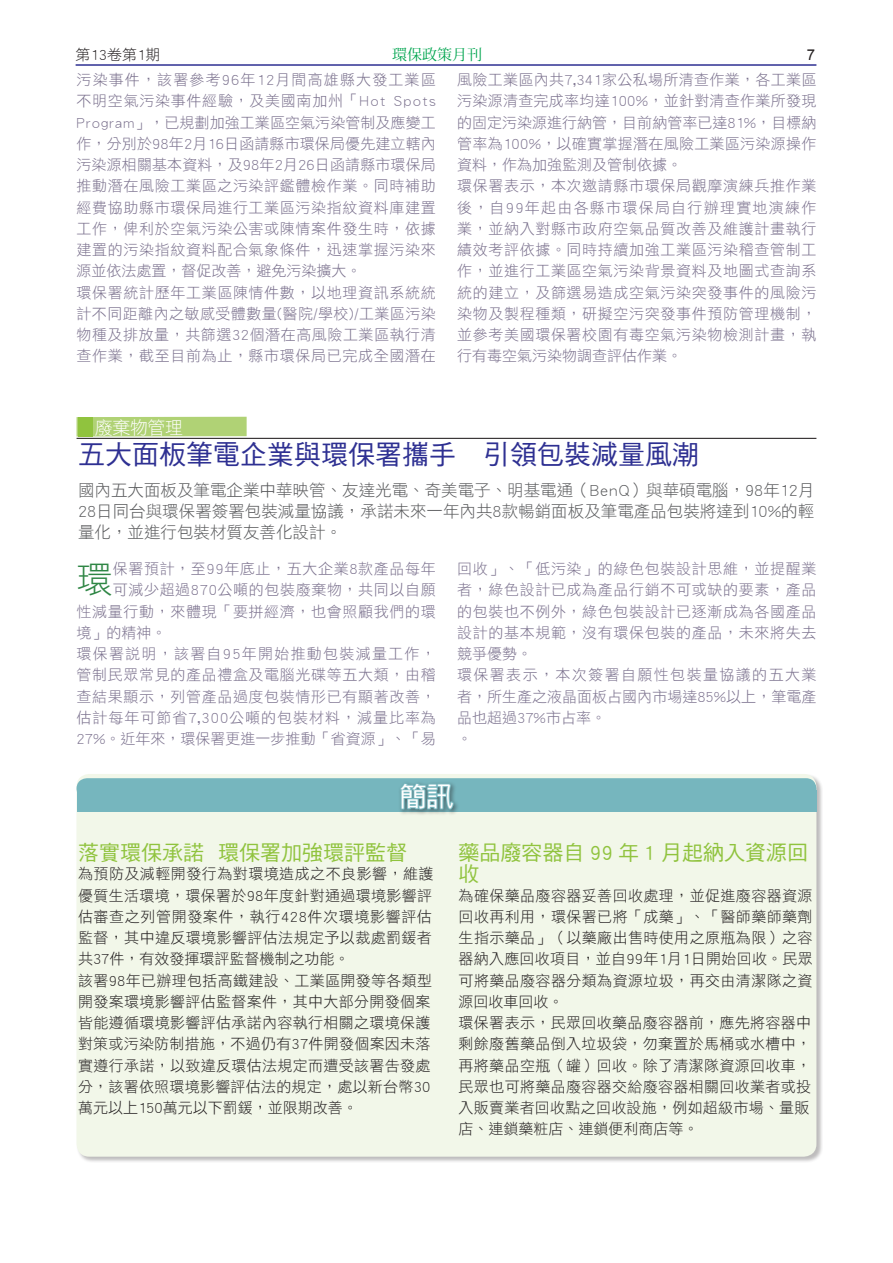
<style>
.page{position:relative;width:893px;height:1263px;background:#fff}
.page>*{position:absolute;margin:0;border:0;box-sizing:border-box;transform-origin:0 0}
.t1{font:36.3px "DF Hei Std W3";color:#2f8645}
.t2{font:27px "DF Hei Std W5";color:#2e3092}
.t3{font:27px "DF Hei Std W5";color:#fff}
.t4{font:21px/21.3px "DF Hei Std W5";color:#90c33e}
.t5{font:18px "DF Hei Std W3";letter-spacing:-.025em;color:#fff}
.t6{font:16.5px/21px "DF Hei Std W3";color:#57585a;text-align:justify}
.t7{font:15px/21.3px "DF Hei Std W3";letter-spacing:.045em;color:#796f8c}
.t8{font:15px/21.3px "DF Hei Std W3";letter-spacing:.025em;color:#231f20}
.t9{font:15px "DF Hei Std W3";letter-spacing:.065em;color:#796f8c}
.t10{font:15px "DF Hei Std W3";color:#796f8c}
.t11{font:15px "DF Hei Std W3";letter-spacing:.085em;color:#796f8c}
.t12{font:15px "DF Hei Std W3";color:#231f20}
.t13{font:15px "Koz Min Pro";color:#00a54f}
.t14{font:15px "Arial";color:#231f20}
</style>
<div class="page">
<hr style="left:76px;top:64px;width:740px;height:2px;background:#2e3092">
<hr style="left:77px;top:438px;width:739px;height:1px;background:#231f20">
<div style="left:77px;top:417px;width:170px;height:19px;background:#b0d275"></div>
<div style="left:78px;top:417px;width:14px;height:20px;background:#90c33e"></div>
<div style="left:76px;top:774px;width:747px;height:390px;background:#231f20;opacity:.3"></div>
<div style="left:77px;top:774px;width:739px;height:383px;background:#f2f7e9;border-radius:13px"></div>
<div style="left:77px;top:778px;width:739px;height:21px;background:#76b6be;border-radius:11px"></div>
<div style="left:77px;top:790px;width:739px;height:21px;background:#76b6be"></div>
<div style="left:397px;top:781px;width:63px;height:35px;background:#231f20;opacity:.5"></div>
<svg style="left:399px;top:781px;width:56px;height:30px"></svg>
<p class="t12" style="left:76px;top:46px;width:86px">第13卷第1期</p>
<p class="t13" style="left:392px;top:44px;width:91px">環保政策月刊</p>
<p class="t14" style="left:807px;top:45px;width:10px">7</p>
<p class="t7" style="left:77px;top:69px;width:361px">污染事件，該署參考96年12月間高雄縣大發工業區不明空氣污染事件經驗，及美國南加州「Hot Spots<br>Program」，已規劃加強工業區空氣污染管制及應變工作，分別於98年2月16日函請縣市環保局優先建立轄內污染源相關基本資料，及98年2月26日函請縣市環保局推動潛在風險工業區之污染評鑑體檢作業。同時補助經費協助縣市環保局進行工業區污染指紋資料庫建置工作，俾利於空氣污染公害或陳情案件發生時，依據建置的污染指紋資料配合氣象條件，迅速掌握污染來源並依法處置，督促改善，避免污染擴大。<br>環保署統計歷年工業區陳情件數，以地理資訊系統統計不同距離內之敏感受體數量(醫院/學校)/工業區污染物種及排放量，共篩選32個潛在高風險工業區執行清查作業，截至目前為止，縣市環保局已完成全國潛在</p>
<p class="t7" style="left:457px;top:69px;width:361px">風險工業區內共7,341家公私場所清查作業，各工業區污染源清查完成率均達100%，並針對清查作業所發現的固定污染源進行納管，目前納管率已達81%，目標納管率為100%，以確實掌握潛在風險工業區污染源操作資料，作為加強監測及管制依據。<br>環保署表示，本次邀請縣市環保局觀摩演練兵推作業後，自99年起由各縣市環保局自行辦理實地演練作業，並納入對縣市政府空氣品質改善及維護計畫執行績效考評依據。同時持續加強工業區污染稽查管制工作，並進行工業區空氣污染背景資料及地圖式查詢系統的建立，及篩選易造成空氣污染突發事件的風險污染物及製程種類，研擬空污突發事件預防管理機制，並參考美國環保署校園有毒空氣污染物檢測計畫，執行有毒空氣污染物調查評估作業。</p>
<p class="t5" style="left:95px;top:418px;width:90px">廢棄物管理</p>
<h2 class="t2" style="left:78px;top:440px;width:622px">五大面板筆電企業與環保署攜手　引領包裝減量風潮</h2>
<p class="t6" style="left:78px;top:479px;width:738px">國內五大面板及筆電企業中華映管、友達光電、奇美電子、明基電通（BenQ）與華碩電腦，98年12月28日同台與環保署簽署包裝減量協議，承諾未來一年內共8款暢銷面板及筆電產品包裝將達到10%的輕量化，並進行包裝材質友善化設計。</p>
<h1 class="t1" style="left:77px;top:560px;width:38px">環</h1>
<p class="t7" style="left:113px;top:558px;width:324px">保署預計，至99年底止，五大企業8款產品每年</p>
<p class="t7" style="left:457px;top:558px;width:361px">回收」、「低污染」的綠色包裝設計思維，並提醒業者，綠色設計已成為產品行銷不可或缺的要素，產品的包裝也不例外，綠色包裝設計已逐漸成為各國產品設計的基本規範，沒有環保包裝的產品，未來將失去競爭優勢。<br>環保署表示，本次簽署自願性包裝量協議的五大業者，所生產之液晶面板占國內市場達85%以上，筆電產品也超過37%市占率。<br>。</p>
<p class="t7" style="left:113px;top:579px;width:324px">可減少超過870公噸的包裝廢棄物，共同以自願</p>
<p class="t7" style="left:77px;top:600px;width:361px">性減量行動，來體現「要拼經濟，也會照顧我們的環</p>
<p class="t7" style="left:77px;top:622px;width:91px">境」的精神。</p>
<p class="t11" style="left:77px;top:646px;width:361px">環保署說明，該署自95年開始推動包裝減量工作，</p>
<p class="t7" style="left:77px;top:664px;width:361px">管制民眾常見的產品禮盒及電腦光碟等五大類，由稽</p>
<p class="t7" style="left:77px;top:685px;width:361px">查結果顯示，列管產品過度包裝情形已有顯著改善，</p>
<p class="t9" style="left:77px;top:709px;width:361px">估計每年可節省7,300公噸的包裝材料，減量比率為</p>
<p class="t10" style="left:77px;top:731px;width:361px">27%。近年來，環保署更進一步推動「省資源」、「易</p>
<h2 class="t3" style="left:400px;top:782px;width:55px">簡訊</h2>
<h3 class="t4" style="left:78px;top:842px;width:330px">落實環保承諾 環保署加強環評監督</h3>
<p class="t8" style="left:78px;top:863px;width:357px">為預防及減輕開發行為對環境造成之不良影響，維護優質生活環境，環保署於98年度針對通過環境影響評估審查之列管開發案件，執行428件次環境影響評估監督，其中違反環境影響評估法規定予以裁處罰鍰者共37件，有效發揮環評監督機制之功能。<br>該署98年已辦理包括高鐵建設、工業區開發等各類型開發案環境影響評估監督案件，其中大部分開發個案皆能遵循環境影響評估承諾內容執行相關之環境保護對策或污染防制措施，不過仍有37件開發個案因未落實遵行承諾，以致違反環估法規定而遭受該署告發處分，該署依照環境影響評估法的規定，處以新台幣30萬元以上150萬元以下罰鍰，並限期改善。</p>
<h3 class="t4" style="left:459px;top:842px;width:351px">藥品廢容器自 99 年 1 月起納入資源回收</h3>
<p class="t8" style="left:459px;top:884px;width:356px">為確保藥品廢容器妥善回收處理，並促進廢容器資源回收再利用，環保署已將「成藥」、「醫師藥師藥劑生指示藥品」（以藥廠出售時使用之原瓶為限）之容器納入應回收項目，並自99年1月1日開始回收。民眾可將藥品廢容器分類為資源垃圾，再交由清潔隊之資源回收車回收。<br>環保署表示，民眾回收藥品廢容器前，應先將容器中剩餘廢舊藥品倒入垃圾袋，勿棄置於馬桶或水槽中，再將藥品空瓶（罐）回收。除了清潔隊資源回收車，民眾也可將藥品廢容器交給廢容器相關回收業者或投入販賣業者回收點之回收設施，例如超級市場、量販店、連鎖藥粧店、連鎖便利商店等。</p>
</div>
